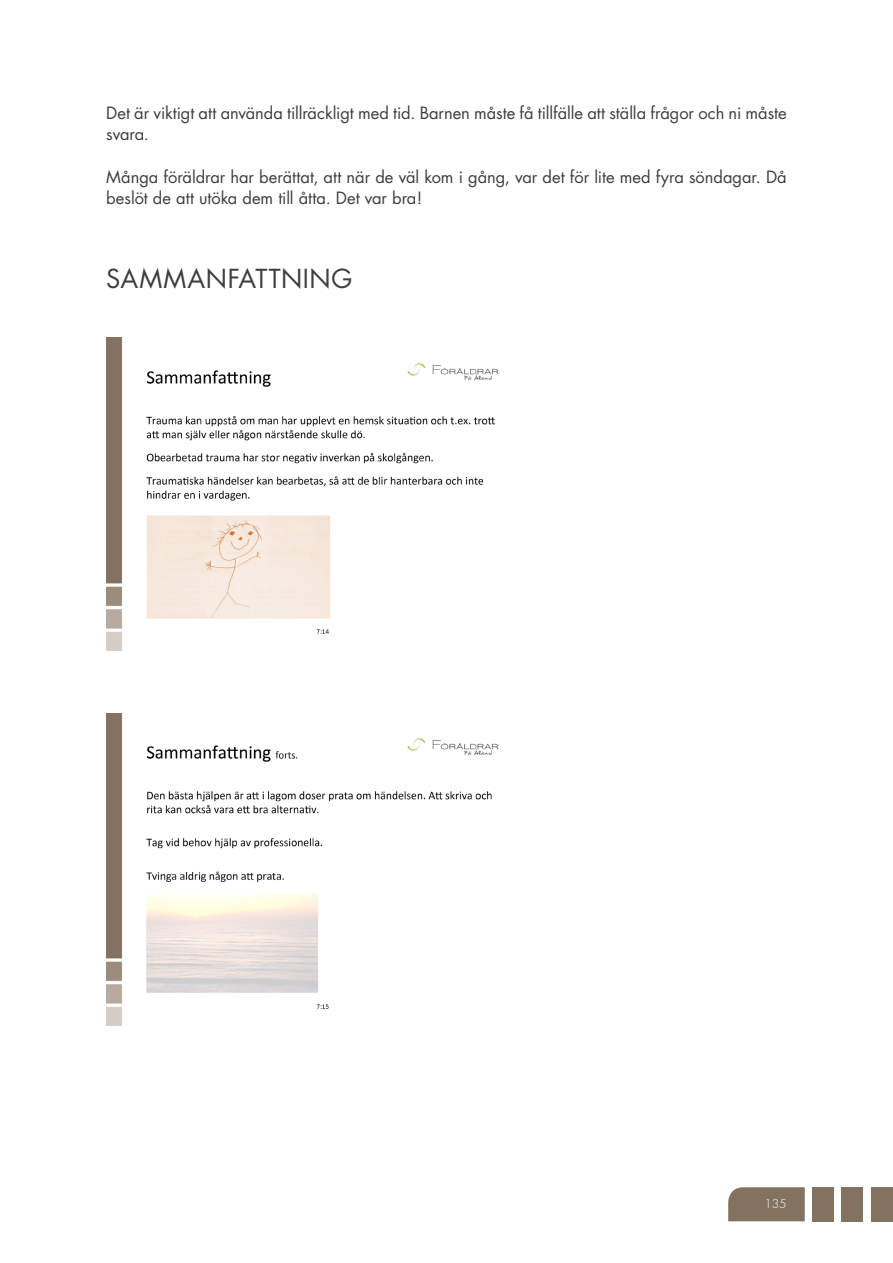
<style>
.page{position:relative;width:893px;height:1263px;background:#fff}
.page>*{position:absolute;margin:0;border:0;box-sizing:border-box;transform-origin:0 0}
.rubrik_2{font:25.5px "Futura";letter-spacing:.025em;color:#3e3e3f}
.brödtext{font:16.5px/21.3px "Futura";letter-spacing:-.005em;color:#3e3e3f}
.t1{font:300 12px "Futura";color:#fff}
</style>
<div class="page">
<div style="left:728px;top:1187px;width:77px;height:34px;background:#82725f"></div>
<div style="left:841px;top:1187px;width:21px;height:34px;background:#82725f"></div>
<div style="left:812px;top:1187px;width:21px;height:34px;background:#82725f"></div>
<div style="left:872px;top:1187px;width:21px;height:34px;background:#82725f"></div>
<img style="left:106px;top:338px;width:392px;height:313px">
<img style="left:106px;top:713px;width:392px;height:313px">
<p class="brödtext" style="left:106px;top:103px;width:682px">Det är viktigt att använda tillräckligt med tid. Barnen måste få tillfälle att ställa frågor och ni måste svara.</p>
<p class="brödtext" style="left:106px;top:166px;width:682px">Många föräldrar har berättat, att när de väl kom i gång, var det för lite med fyra söndagar. Då beslöt de att utöka dem till åtta. Det var bra!</p>
<p class="rubrik_2" style="left:106px;top:263px;width:248px">SAMMANFATTNING</p>
<p class="t1" style="left:764px;top:1197px;width:24px">135</p>
</div>
